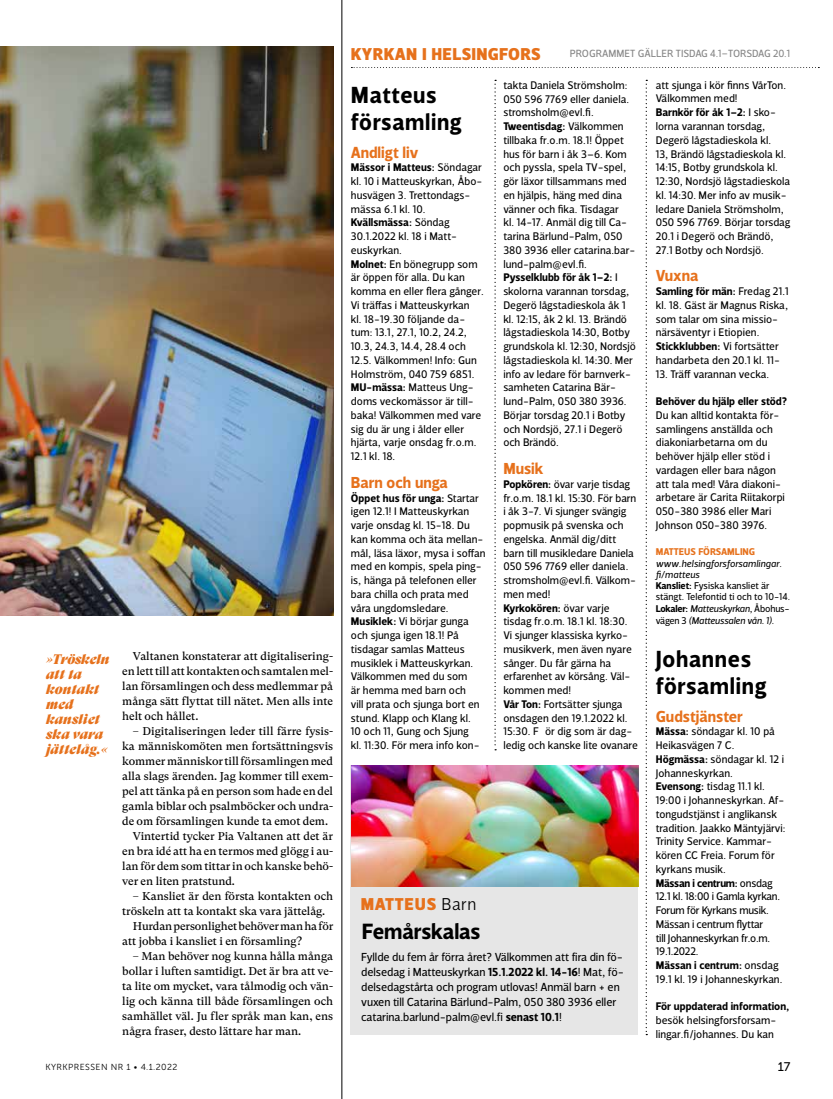
<style>
.page{position:relative;width:833px;height:1099px;background:#fff}
.page>*{position:absolute;margin:0;border:0;box-sizing:border-box;transform-origin:0 0}
.t1{font:700 23.75px/27.5px "Velino Sans";letter-spacing:.03em;color:#000}
.t2{font:700 22.5px "Velino Sans";letter-spacing:-.005em;color:#000}
.t3{font:900 17.5px "Velino Sans";letter-spacing:.02em;color:#e6711c}
.t4{font:900 17.5px "Velino Sans";letter-spacing:.045em;color:#e6711c}
.t5{font:700 16.25px "Velino Sans";color:#e6711c}
.t6{font:italic 13.75px/15px "GT Super Display Super";letter-spacing:.005em;color:#e6711c}
.t7{font:12.5px "Museo Sans 500";color:#000}
.t8{font:11.88px/15px "Velino Sans";letter-spacing:-.005em;color:#000}
.t9{font:11.25px/13.8px "Velino Sans";color:#000}
.t10{font:11.25px/15px "GT Super Text";letter-spacing:-.005em;color:#000;text-align:justify}
.t11{font:700 11.25px "Velino Sans";letter-spacing:.005em;color:#000}
.t12{font:10.62px "Velino Sans";letter-spacing:-.005em;color:#878787}
.t13{font:10px/11.2px "Velino Sans";color:#000}
.t14{font:italic 10px "Velino Sans";letter-spacing:-.02em;color:#000}
.t15{font:700 10px "Velino Sans";color:#e6711c}
.t16{font:8.75px "Museo Sans 300";letter-spacing:.05em;color:#000}
.s1{font-weight:700}
.s2{font-weight:300;color:#000}
.s3{font-style:italic}
.s4{font-style:normal}
</style>
<div class="page">
<svg style="left:351px;top:67px;width:468px;height:1px"></svg>
<hr style="left:342px;top:0;width:1px;height:1098px;background:#000">
<svg style="left:645px;top:80px;width:2px;height:955px"></svg>
<svg style="left:494px;top:80px;width:2px;height:670px"></svg>
<img style="left:0;top:46px;width:333px;height:569px">
<div style="left:351px;top:765px;width:287px;height:269px;background:#e6e6e6"></div>
<img style="left:351px;top:765px;width:287px;height:121px">
<p class="t6" style="left:46px;top:652px;width:65px">»Tröskeln att ta kontakt med kansliet ska vara jättelåg.«</p>
<p class="t10" style="left:122px;top:649px;width:212px;text-indent:11px">Valtanen konstaterar att digitalisering&shy;en lett till att kontakten och samtalen mel&shy;lan församlingen och dess medlemmar på många sätt flyttat till nätet. Men alls inte helt och hållet.</p>
<p class="t10" style="left:133px;top:724px;width:202px">– Digitaliseringen leder till färre fysis-</p>
<p class="t10" style="left:122px;top:739px;width:212px">ka människomöten men fortsättningsvis</p>
<p class="t10" style="left:122px;top:754px;width:212px">kommer människor till församlingen med</p>
<p class="t10" style="left:122px;top:769px;width:212px">alla slags ärenden. Jag kommer till exem-</p>
<p class="t10" style="left:122px;top:784px;width:212px">pel att tänka på en person som hade en del</p>
<p class="t10" style="left:122px;top:799px;width:212px">gamla biblar och psalmböcker och undra-</p>
<p class="t10" style="left:122px;top:814px;width:207px">de om församlingen kunde ta emot dem.</p>
<p class="t10" style="left:133px;top:829px;width:202px">Vintertid tycker Pia Valtanen att det är</p>
<p class="t10" style="left:122px;top:844px;width:212px">en bra idé att ha en termos med glögg i au-</p>
<p class="t10" style="left:122px;top:859px;width:212px">lan för dem som tittar in och kanske behö-</p>
<p class="t10" style="left:122px;top:874px;width:114px">ver en liten pratstund.</p>
<p class="t10" style="left:133px;top:889px;width:202px">– Kansliet är den första kontakten och</p>
<p class="t10" style="left:122px;top:904px;width:204px">tröskeln att ta kontakt ska vara jättelåg.</p>
<p class="t10" style="left:133px;top:919px;width:202px">Hurdan personlighet behöver man ha för</p>
<p class="t10" style="left:122px;top:934px;width:182px">att jobba i kansliet i en församling?</p>
<p class="t10" style="left:122px;top:949px;width:212px;text-indent:11px">– Man behöver nog kunna hålla många bollar i luften samtidigt. Det är bra att ve&shy;ta lite om mycket, vara tålmodig och vän&shy;lig och känna till både församlingen och samhället väl. Ju fler språk man kan, ens några fraser, desto lättare har man.</p>
<h3 class="t3" style="left:351px;top:43px;width:191px">KYRKAN I HELSINGFORS</h3>
<p class="t12" style="left:569px;top:47px;width:222px">PROGRAMMET GÄLLER TISDAG 4.1–TORSDAG 20.1</p>
<h1 class="t1" style="left:351px;top:81px;width:112px">Matteus församling</h1>
<h3 class="t5" style="left:351px;top:142px;width:69px">Andligt liv</h3>
<p class="t9" style="left:351px;top:161px;width:134px"><span class="s1">Mässor i Matteus:</span> Söndagar kl. 10 i Matteuskyrkan, Åbo&shy;husvägen 3. Trettondags&shy;mässa 6.1 kl. 10.<br><span class="s1">Kvällsmässa:</span> Söndag<br>30.1.2022 kl. 18 i Matt&shy;euskyrkan.<br><span class="s1">Molnet:</span> En bönegrupp som är öppen för alla. Du kan komma en eller flera gånger.<br>Vi träffas i Matteuskyrkan<br>kl. 18-19.30 följande da&shy;tum: 13.1, 27.1, 10.2, 24.2,<br>10.3, 24.3, 14.4, 28.4 och<br>12.5. Välkommen! Info: Gun<br>Holmström, 040 759 6851.<br><span class="s1">MU-mässa:</span> Matteus Ung&shy;doms veckomässor är till&shy;baka! Välkommen med vare sig du är ung i ålder eller hjärta, varje onsdag fr.o.m.<br>12.1 kl. 18.</p>
<h3 class="t5" style="left:351px;top:472px;width:98px">Barn och unga</h3>
<p class="t9" style="left:351px;top:491px;width:136px"><span class="s1">Öppet hus för unga:</span> Startar igen 12.1! I Matteuskyrkan varje onsdag kl. 15-18. Du kan komma och äta mellan&shy;mål, läsa läxor, mysa i soffan med en kompis, spela ping&shy;is, hänga på telefonen eller bara chilla och prata med våra ungdomsledare.<br><span class="s1">Musiklek:</span> Vi börjar gunga och sjunga igen 18.1! På tisdagar samlas Matteus musiklek i Matteuskyrkan.<br>Välkommen med du som<br>är hemma med barn och<br>vill prata och sjunga bort en stund. Klapp och Klang kl.<br>10 och 11, Gung och Sjung<br>kl. 11:30. För mera info kon-</p>
<p class="t9" style="left:503px;top:78px;width:134px">takta Daniela Strömsholm:<br>050 596 7769 eller daniela. stromsholm@evl.fi.<br><span class="s1">Tweentisdag:</span> Välkommen tillbaka fr.o.m. 18.1! Öppet hus för barn i åk 3–6. Kom och pyssla, spela TV-spel, gör läxor tillsammans med en hjälpis, häng med dina vänner och fika. Tisdagar<br>kl. 14-17. Anmäl dig till Ca&shy;tarina Bärlund-Palm, 050<br>380 3936 eller catarina.bar&shy;lund-palm@evl.fi.<br><span class="s1">Pysselklubb för åk 1–2:</span> I skolorna varannan torsdag,<br>Degerö lågstadieskola åk 1 kl. 12:15, åk 2 kl. 13. Brändö lågstadieskola 14:30, Botby grundskola kl. 12:30, Nordsjö lågstadieskola kl. 14:30. Mer info av ledare för barnverk&shy;samheten Catarina Bär&shy;lund-Palm, 050 380 3936.<br>Börjar torsdag 20.1 i Botby och Nordsjö, 27.1 i Degerö och Brändö.</p>
<h3 class="t5" style="left:503px;top:458px;width:42px">Musik</h3>
<p class="t9" style="left:503px;top:477px;width:136px"><span class="s1">Popkören:</span> övar varje tisdag fr.o.m. 18.1 kl. 15:30. För barn i åk 3-7. Vi sjunger svängig popmusik på svenska och engelska. Anmäl dig/ditt barn till musikledare Daniela<br>050 596 7769 eller daniela. stromsholm@evl.fi. Välkom&shy;men med!<br><span class="s1">Kyrkokören:</span> övar varje tisdag fr.o.m. 18.1 kl. 18:30.<br>Vi sjunger klassiska kyrko&shy;musikverk, men även nyare sånger. Du får gärna ha erfarenhet av körsång. Väl&shy;kommen med!<br><span class="s1">Vår Ton:</span> Fortsätter sjunga onsdagen den 19.1.2022 kl.<br>15:30. F ör dig som är dag&shy;ledig och kanske lite ovanare</p>
<h3 class="t4" style="left:361px;top:893px;width:117px">MATTEUS <span class="s2">Barn</span></h3>
<h2 class="t2" style="left:362px;top:917px;width:120px">Femårskalas</h2>
<p class="t8" style="left:361px;top:949px;width:264px">Fyllde du fem år förra året? Välkommen att fira din fö&shy;delsedag i Matteuskyrkan <span class="s1">15.1.2022 kl. 14-16</span>! Mat, fö&shy;delsedagstårta och program utlovas! Anmäl barn + en vuxen till Catarina Bärlund-Palm, 050 380 3936 eller catarina.barlund-palm@evl.fi <span class="s1">senast 10.1</span>!</p>
<p class="t9" style="left:656px;top:78px;width:136px">att sjunga i kör finns VårTon.<br>Välkommen med!<br><span class="s1">Barnkör för åk 1–2:</span> I sko&shy;lorna varannan torsdag,<br>Degerö lågstadieskola kl.<br>13, Brändö lågstadieskola kl.<br>14:15, Botby grundskola kl.<br>12:30, Nordsjö lågstadieskola kl. 14:30. Mer info av musik&shy;ledare Daniela Strömsholm,<br>050 596 7769. Börjar torsdag<br>20.1 i Degerö och Brändö,<br>27.1 Botby och Nordsjö.</p>
<h3 class="t5" style="left:656px;top:266px;width:44px">Vuxna</h3>
<p class="t9" style="left:656px;top:284px;width:134px"><span class="s1">Samling för män:</span> Fredag 21.1 kl. 18. Gäst är Magnus Riska, som talar om sina missio&shy;närsäventyr i Etiopien.<br><span class="s1">Stickklubben:</span> Vi fortsätter handarbeta den 20.1 kl. 11-</p>
<p class="t9" style="left:656px;top:367px;width:115px">13. Träff varannan vecka.</p>
<p class="t11" style="left:656px;top:394px;width:133px">Behöver du hjälp eller stöd?</p>
<p class="t9" style="left:656px;top:408px;width:131px">Du kan alltid kontakta för&shy;samlingens anställda och diakoniarbetarna om du behöver hjälp eller stöd i vardagen eller bara någon att tala med! Våra diakoni&shy;arbetare är Carita Riitakorpi<br>050-380 3986 eller Mari<br>Johnson 050-380 3976.</p>
<p class="t15" style="left:656px;top:545px;width:101px">MATTEUS FÖRSAMLING</p>
<p class="t13" style="left:656px;top:557px;width:136px"><span class="s3">www.helsingforsforsamlingar. fi/matteus<br></span><span class="s1">Kansliet:</span> Fysiska kansliet är stängt. Telefontid ti och to 10-14.<br><span class="s1">Lokaler:</span> <span class="s3">Matteuskyrkan</span>, Åbohus-</p>
<p class="t14" style="left:656px;top:614px;width:120px"><span class="s4">vägen 3</span> (Matteussalen vån. 1)<span class="s4">.</span></p>
<h1 class="t1" style="left:656px;top:645px;width:112px">Johannes församling</h1>
<h3 class="t5" style="left:656px;top:706px;width:89px">Gudstjänster</h3>
<p class="t9" style="left:656px;top:724px;width:131px"><span class="s1">Mässa:</span> söndagar kl. 10 på<br>Heikasvägen 7 C.<br><span class="s1">Högmässa:</span> söndagar kl. 12 i<br>Johanneskyrkan.<br><span class="s1">Evensong:</span> tisdag 11.1 kl.<br>19:00 i Johanneskyrkan. Af&shy;tongudstjänst i anglikansk tradition. Jaakko Mäntyjärvi:<br>Trinity Service. Kammar&shy;kören CC Freia. Forum för kyrkans musik.<br><span class="s1">Mässan i centrum:</span> onsdag<br>12.1 kl. 18:00 i Gamla kyrkan.<br>Forum för Kyrkans musik.<br>Mässan i centrum flyttar<br>till Johanneskyrkan fr.o.m.<br>19.1.2022.<br><span class="s1">Mässan i centrum:</span> onsdag<br>19.1 kl. 19 i Johanneskyrkan.</p>
<p class="t11" style="left:656px;top:999px;width:135px">För uppdaterad information,</p>
<p class="t9" style="left:656px;top:1013px;width:122px">besök helsingforsforsam&shy;lingar.fi/johannes. Du kan</p>
<p class="t16" style="left:45px;top:1062px;width:133px">KYRKPRESSEN NR 1 • 4.1.2022</p>
<p class="t7" style="left:777px;top:1059px;width:14px">17</p>
</div>
